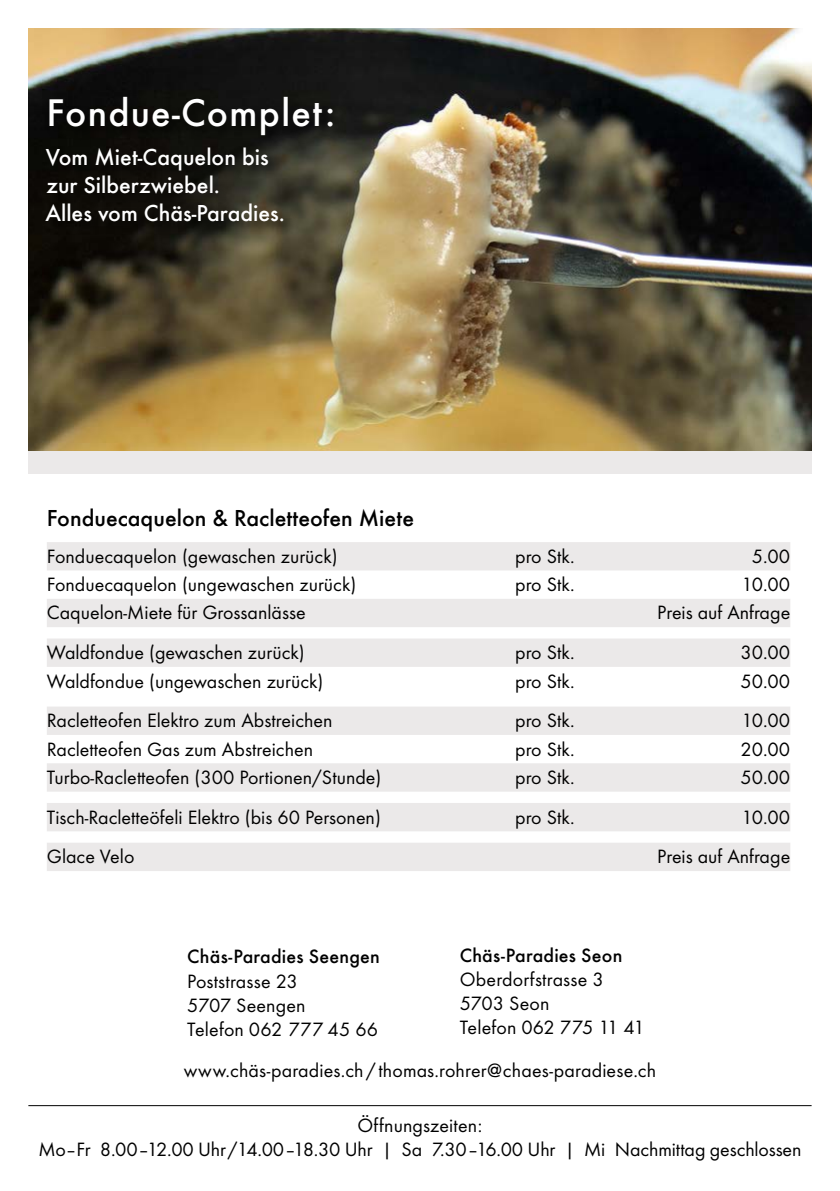
<style>
.page{position:relative;width:840px;height:1191px;background:#fff}
.page>*{position:absolute;margin:0;border:0;box-sizing:border-box;transform-origin:0 0}
.t1{font:500 40px "Futura T";letter-spacing:.03em;color:#fff}
.t2{font:500 24px/28px "Futura T";color:#fff}
.t3{font:500 24px "Futura T";color:#000}
.t4{font:20px/24px "Futura T Boo";color:#000}
.t5{font:500 20px "Futura T";letter-spacing:.01em;color:#000}
</style>
<div class="page">
<img style="left:28px;top:28px;width:783px;height:423px">
<div style="left:28px;top:451px;width:783px;height:22px;background:#ebe9e9"></div>
<div style="left:42px;top:93px;width:305px;height:143px;background:#000;opacity:.75"></div>
<svg style="left:47px;top:542px;width:742px;height:329px;fill:#ebe9e9"></svg>
<hr style="left:28px;top:1105px;width:783px;height:1px;background:#000">
<h1 class="t1" style="left:47px;top:89px;width:290px">Fondue-Complet:</h1>
<p class="t2" style="left:45px;top:143px;width:241px">Vom Miet-Caquelon bis zur Silberzwiebel.<br>Alles vom Chäs-Paradies.</p>
<p class="t3" style="left:47px;top:503px;width:368px">Fonduecaquelon &amp; Racletteofen Miete</p>
<p class="t4" style="left:47px;top:544px;width:292px">Fonduecaquelon (gewaschen zurück)</p>
<p class="t4" style="left:515px;top:544px;width:61px">pro Stk.</p>
<p class="t4" style="left:751px;top:544px;width:40px">5.00</p>
<p class="t4" style="left:47px;top:572px;width:311px">Fonduecaquelon (ungewaschen zurück)</p>
<p class="t4" style="left:515px;top:572px;width:61px">pro Stk.</p>
<p class="t4" style="left:741px;top:572px;width:50px">10.00</p>
<p class="t4" style="left:47px;top:601px;width:260px">Caquelon-Miete für Grossanlässe</p>
<p class="t4" style="left:656px;top:601px;width:134px">Preis auf Anfrage</p>
<p class="t4" style="left:47px;top:640px;width:259px">Waldfondue (gewaschen zurück)</p>
<p class="t4" style="left:515px;top:640px;width:61px">pro Stk.</p>
<p class="t4" style="left:740px;top:640px;width:51px">30.00</p>
<p class="t4" style="left:47px;top:669px;width:278px">Waldfondue (ungewaschen zurück)</p>
<p class="t4" style="left:515px;top:669px;width:61px">pro Stk.</p>
<p class="t4" style="left:740px;top:669px;width:51px">50.00</p>
<p class="t4" style="left:47px;top:708px;width:287px">Racletteofen Elektro zum Abstreichen</p>
<p class="t4" style="left:515px;top:708px;width:61px">pro Stk.</p>
<p class="t4" style="left:741px;top:708px;width:50px">10.00</p>
<p class="t4" style="left:47px;top:737px;width:267px">Racletteofen Gas zum Abstreichen</p>
<p class="t4" style="left:515px;top:737px;width:61px">pro Stk.</p>
<p class="t4" style="left:740px;top:737px;width:51px">20.00</p>
<p class="t4" style="left:47px;top:765px;width:336px">Turbo-Racletteofen (300 Portionen/Stunde)</p>
<p class="t4" style="left:515px;top:765px;width:61px">pro Stk.</p>
<p class="t4" style="left:740px;top:765px;width:51px">50.00</p>
<p class="t4" style="left:47px;top:805px;width:335px">Tisch-Racletteöfeli Elektro (bis 60 Personen)</p>
<p class="t4" style="left:515px;top:805px;width:61px">pro Stk.</p>
<p class="t4" style="left:741px;top:805px;width:50px">10.00</p>
<p class="t4" style="left:47px;top:845px;width:89px">Glace Velo</p>
<p class="t4" style="left:656px;top:845px;width:134px">Preis auf Anfrage</p>
<p class="t5" style="left:187px;top:945px;width:194px">Chäs-Paradies Seengen</p>
<p class="t4" style="left:187px;top:969px;width:192px">Poststrasse 23<br>5707 Seengen<br>Telefon 062 777 45 66</p>
<p class="t5" style="left:459px;top:943px;width:164px">Chäs-Paradies Seon</p>
<p class="t4" style="left:459px;top:967px;width:186px">Oberdorfstrasse 3<br>5703 Seon<br>Telefon 062 775 11 41</p>
<p class="t4" style="left:184px;top:1058px;width:473px">www.chäs-paradies.ch / thomas.rohrer@chaes-paradiese.ch</p>
<p class="t4" style="left:38px;top:1113px;width:764px;text-align:center">Öffnungszeiten:<br>Mo–Fr 8.00–12.00 Uhr /14.00–18.30 Uhr | Sa 7.30–16.00 Uhr | Mi Nachmittag geschlossen</p>
</div>
